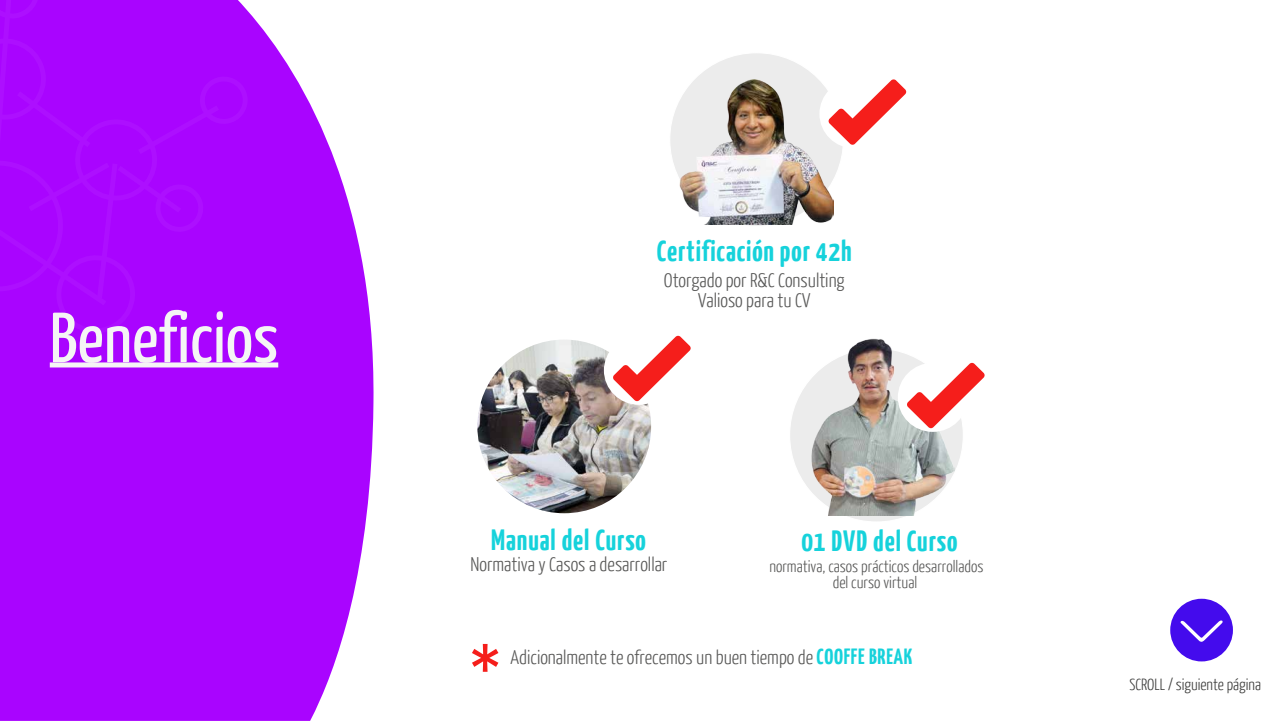
<style>
.page{position:relative;width:1278px;height:721px;background:#fff}
.page>*{position:absolute;margin:0;border:0;box-sizing:border-box;transform-origin:0 0}
.t1{font:70.8px "Yanone Kaffeesatz";color:#f5f5f5;scale:1.04 1}
.t2{font:700 29.3px "Yanone Kaffeesatz";letter-spacing:.03em;color:#16d2db}
.t3{font:300 19.8px/20.7px "Yanone Kaffeesatz";color:#575756;text-align:center}
.t4{font:300 16.5px/15.9px "Yanone Kaffeesatz";color:#575756;text-align:center}
.t5{font:300 16.2px "Yanone Kaffeesatz";color:#3c3c3b}
.s1{font-weight:700;font-size:22px;color:#16d2db}
</style>
<div class="page">
<div style="left:670px;top:53px;width:173px;height:173px;background:#ececec;border-radius:50%"></div>
<img style="left:680px;top:79px;width:153px;height:145px">
<div style="left:819px;top:79px;width:70px;height:69px;background:#fff;border-radius:50%"></div>
<svg style="left:828px;top:79px;width:78px;height:66px"></svg>
<img style="left:477px;top:340px;width:174px;height:173px;border-radius:87px">
<div style="left:604px;top:336px;width:70px;height:69px;background:#fff;border-radius:50%"></div>
<svg style="left:613px;top:335px;width:77px;height:66px"></svg>
<div style="left:789px;top:348px;width:174px;height:174px;background:#ececec;border-radius:50%"></div>
<img style="left:807px;top:338px;width:147px;height:178px">
<div style="left:898px;top:363px;width:69px;height:69px;background:#fff;border-radius:50%"></div>
<svg style="left:906px;top:363px;width:78px;height:65px"></svg>
<svg style="left:472px;top:644px;width:26px;height:28px"></svg>
<svg style="left:0;top:11px;width:374px;height:710px;background:#b21ffe"></svg>
<div style="left:50px;top:362px;width:228px;height:5px;background:#f5f5f5"></div>
<svg style="left:0;top:0;width:248px;height:333px;background:#a905ff"></svg>
<div style="left:1170px;top:599px;width:63px;height:62px;background:#440bed;border-radius:50%"></div>
<svg style="left:1180px;top:620px;width:43px;height:22px"></svg>
<h1 class="t1" style="left:50px;top:294px;width:221px">Beneficios</h1>
<h2 class="t2" style="left:657px;top:233px;width:196px">Certificación por 42h</h2>
<p class="t3" style="left:664px;top:269px;width:182px">Otorgado por R&amp;C Consulting<br>Valioso para tu CV</p>
<h2 class="t2" style="left:491px;top:522px;width:156px">Manual del Curso</h2>
<h2 class="t2" style="left:801px;top:523px;width:157px">01 DVD del Curso</h2>
<p class="t3" style="left:470px;top:553px;width:198px">Normativa y Casos a desarrollar</p>
<p class="t4" style="left:769px;top:558px;width:215px">normativa, casos prácticos desarrollados del curso virtual</p>
<p class="t3" style="left:510px;top:646px;width:403px">Adicionalmente te ofrecemos un buen tiempo de <span class="s1">COOFFE BREAK</span></p>
<p class="t5" style="left:1129px;top:674px;width:133px">SCROLL / siguiente página</p>
</div>
